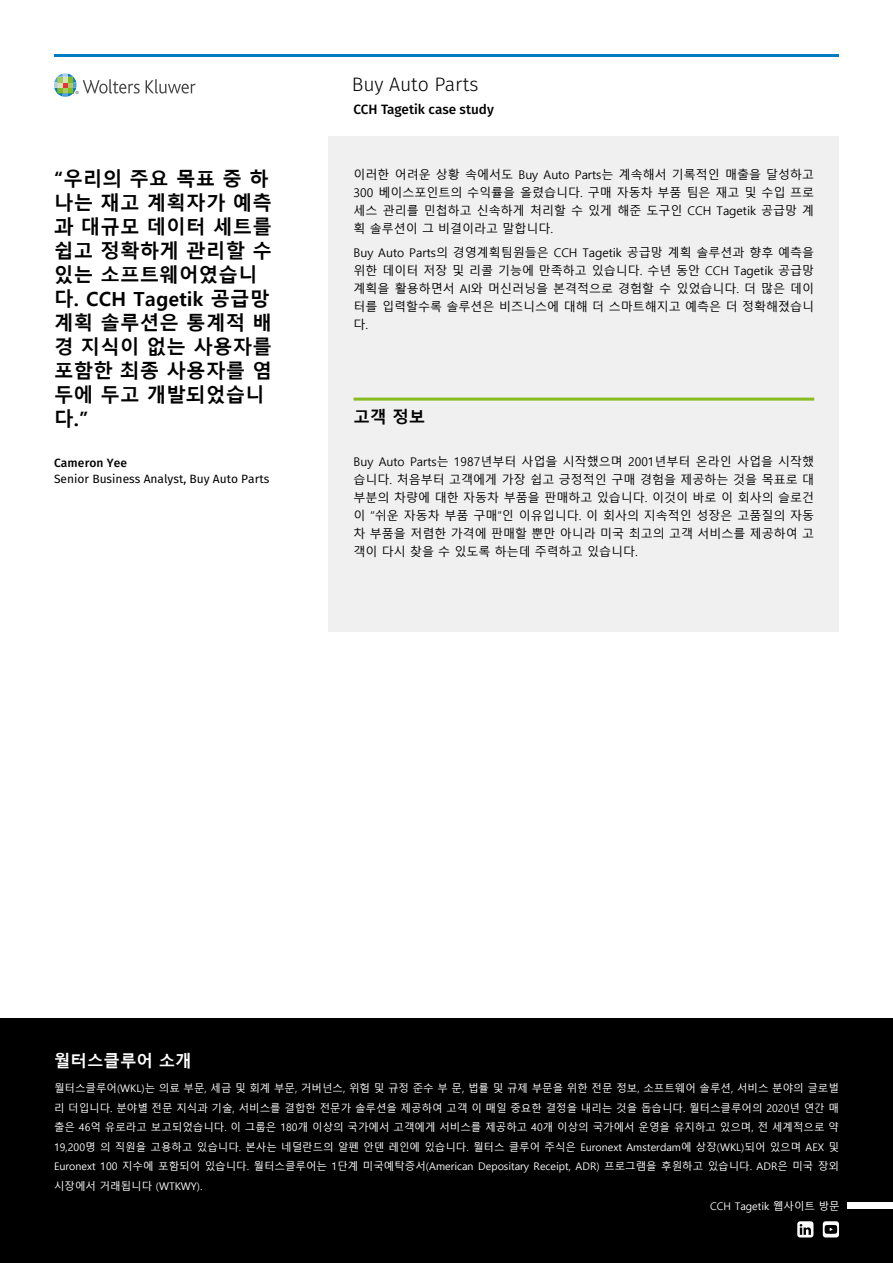
<style>
.page{position:relative;width:893px;height:1263px;background:#fff}
.page>*{position:absolute;margin:0;border:0;box-sizing:border-box;transform-origin:0 0}
.t1{font:700 19.5px/24px "Malgun Gothic";letter-spacing:.01em;color:#000}
.t2{font:300 19.5px "Fira Sans";color:#000}
.t3{font:700 16.5px "Malgun Gothic";color:#fff}
.t4{font:700 16.5px "Malgun Gothic";color:#000}
.t5{font:500 13.5px "Fira Sans";color:#000}
.t6{font:12px/18px "Malgun Gothic";color:#000;text-align:justify}
.t7{font:12px "Fira Sans";color:#000}
.t8{font:500 12px "Fira Sans";letter-spacing:.01em;color:#000}
.t9{font:10.5px "Malgun Gothic";color:#fff}
</style>
<div class="page">
<hr style="left:54px;top:54px;width:785px;height:3px;background:#007ac3">
<svg style="left:146px;top:79px;width:50px;height:15px"></svg>
<svg style="left:54px;top:73px;width:86px;height:24px"></svg>
<div style="left:0;top:1018px;width:893px;height:245px;background:#000"></div>
<div style="left:848px;top:1203px;width:45px;height:6px;background:#fff"></div>
<svg style="left:797px;top:1221px;width:16px;height:16px"></svg>
<svg style="left:823px;top:1221px;width:16px;height:16px"></svg>
<div style="left:329px;top:136px;width:510px;height:495px;background:#f0f0f0"></div>
<hr style="left:354px;top:398px;width:460px;height:3px;background:#85bc20">
<h1 class="t1" style="left:54px;top:167px;width:219px">“우리의 주요 목표 중 하 나는 재고 계획자가 예측 과 대규모 데이터 세트를 쉽고 정확하게 관리할 수 있는 소프트웨어였습니 다. CCH Tagetik 공급망 계획 솔루션은 통계적 배 경 지식이 없는 사용자를 포함한 최종 사용자를 염 두에 두고 개발되었습니 다.”</h1>
<p class="t8" style="left:54px;top:453px;width:75px">Cameron Yee</p>
<p class="t7" style="left:54px;top:470px;width:217px">Senior Business Analyst, Buy Auto Parts</p>
<h1 class="t2" style="left:352px;top:70px;width:128px">Buy Auto Parts</h1>
<p class="t5" style="left:354px;top:99px;width:142px">CCH Tagetik case study</p>
<p class="t6" style="left:354px;top:166px;width:462px">이러한 어려운 상황 속에서도 Buy Auto Parts는 계속해서 기록적인 매출을 달성하고 300 베이스포인트의 수익률을 올렸습니다. 구매 자동차 부품 팀은 재고 및 수입 프로 세스 관리를 민첩하고 신속하게 처리할 수 있게 해준 도구인 CCH Tagetik 공급망 계 획 솔루션이 그 비결이라고 말합니다.</p>
<p class="t6" style="left:354px;top:244px;width:462px">Buy Auto Parts의 경영계획팀원들은 CCH Tagetik 공급망 계획 솔루션과 향후 예측을 위한 데이터 저장 및 리콜 기능에 만족하고 있습니다. 수년 동안 CCH Tagetik 공급망 계획을 활용하면서 AI와 머신러닝을 본격적으로 경험할 수 있었습니다. 더 많은 데이 터를 입력할수록 솔루션은 비즈니스에 대해 더 스마트해지고 예측은 더 정확해졌습니 다.</p>
<h2 class="t4" style="left:354px;top:407px;width:73px">고객 정보</h2>
<p class="t6" style="left:354px;top:453px;width:462px">Buy Auto Parts는 1987년부터 사업을 시작했으며 2001년부터 온라인 사업을 시작했 습니다. 처음부터 고객에게 가장 쉽고 긍정적인 구매 경험을 제공하는 것을 목표로 대 부분의 차량에 대한 자동차 부품을 판매하고 있습니다. 이것이 바로 이 회사의 슬로건 이 “쉬운 자동차 부품 구매”인 이유입니다. 이 회사의 지속적인 성장은 고품질의 자동 차 부품을 저렴한 가격에 판매할 뿐만 아니라 미국 최고의 고객 서비스를 제공하여 고 객이 다시 찾을 수 있도록 하는데 주력하고 있습니다.</p>
<h2 class="t3" style="left:54px;top:1051px;width:139px">월터스클루어 소개</h2>
<p class="t9" style="left:54px;top:1082px;width:786px">월터스클루어(WKL)는 의료 부문, 세금 및 회계 부문, 거버넌스, 위험 및 규정 준수 부 문, 법률 및 규제 부문을 위한 전문 정보, 소프트웨어 솔루션, 서비스 분야의 글로벌</p>
<p class="t9" style="left:54px;top:1102px;width:786px">리 더입니다. 분야별 전문 지식과 기술, 서비스를 결합한 전문가 솔루션을 제공하여 고객 이 매일 중요한 결정을 내리는 것을 돕습니다. 월터스클루어의 2020년 연간 매</p>
<p class="t9" style="left:54px;top:1121px;width:786px">출은 46억 유로라고 보고되었습니다. 이 그룹은 180개 이상의 국가에서 고객에게 서비스를 제공하고 40개 이상의 국가에서 운영을 유지하고 있으며, 전 세계적으로 약</p>
<p class="t9" style="left:54px;top:1141px;width:786px">19,200명 의 직원을 고용하고 있습니다. 본사는 네덜란드의 알펜 안덴 레인에 있습니다. 월터스 클루어 주식은 Euronext Amsterdam에 상장(WKL)되어 있으며 AEX 및</p>
<p class="t9" style="left:54px;top:1160px;width:786px">Euronext 100 지수에 포함되어 있습니다. 월터스클루어는 1단계 미국예탁증서(American Depositary Receipt, ADR) 프로그램을 후원하고 있습니다. ADR은 미국 장외</p>
<p class="t9" style="left:54px;top:1180px;width:150px">시장에서 거래됩니다 (WTKWY).</p>
<p class="t9" style="left:710px;top:1200px;width:131px">CCH Tagetik 웹사이트 방문</p>
</div>
